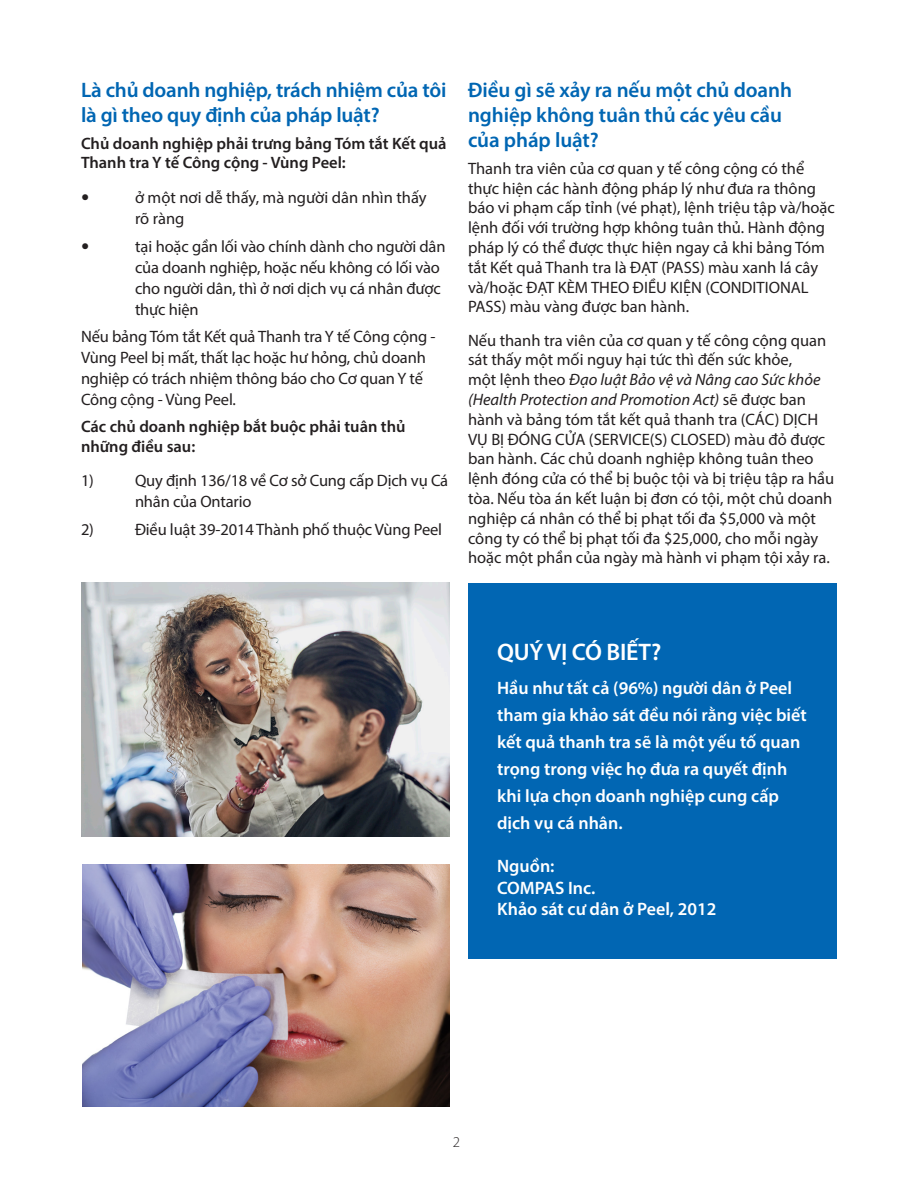
<style>
.page{position:relative;width:918px;height:1188px;background:#fff}
.page>*{position:absolute;margin:0;border:0;box-sizing:border-box;transform-origin:0 0}
.t1{font:600 24px "Myriad Pro";letter-spacing:-.01em;color:#fff}
.t2{font:600 21px/25.2px "Myriad Pro";letter-spacing:-.01em;color:#0166b3}
.t3{font:600 18px/27px "Myriad Pro";color:#fff}
.body{font:16.5px/19.8px "Myriad Pro";color:#231f20}
.bullet{font:16.5px/21px "Myriad Pro";letter-spacing:-.01em;color:#231f20}
.body-2{font:600 16.5px/19.8px "Myriad Pro";color:#231f20}
.bullet-2{font:16.5px "Avenir";color:#231f20}
.t4{font:300 15px "Myriad Pro";color:#231f20}
.s1{font-style:italic}
</style>
<div class="page">
<div style="left:468px;top:583px;width:369px;height:376px;background:#0166b3"></div>
<img style="left:81px;top:583px;width:369px;height:253px">
<img style="left:82px;top:865px;width:368px;height:242px">
<p class="t2" style="left:81px;top:77px;width:367px">Là chủ doanh nghiệp, trách nhiệm của tôi là gì theo quy định của pháp luật?</p>
<p class="body-2" style="left:81px;top:133px;width:367px">Chủ doanh nghiệp phải trưng bảng Tóm tắt Kết quả<br>Thanh tra Y tế Công cộng - Vùng Peel:</p>
<p class="bullet-2" style="left:81px;top:187px;width:10px">•</p>
<p class="bullet" style="left:135px;top:187px;width:293px">ở một nơi dễ thấy, mà người dân nhìn thấy rõ ràng</p>
<p class="bullet-2" style="left:81px;top:236px;width:10px">•</p>
<p class="bullet" style="left:135px;top:235px;width:312px">tại hoặc gần lối vào chính dành cho người dân của doanh nghiệp, hoặc nếu không có lối vào cho người dân, thì ở nơi dịch vụ cá nhân được thực hiện</p>
<p class="bullet" style="left:81px;top:326px;width:356px">Nếu bảng Tóm tắt Kết quả Thanh tra Y tế Công cộng - Vùng Peel bị mất, thất lạc hoặc hư hỏng, chủ doanh nghiệp có trách nhiệm thông báo cho Cơ quan Y tế Công cộng - Vùng Peel.</p>
<p class="body-2" style="left:81px;top:416px;width:326px">Các chủ doanh nghiệp bắt buộc phải tuân thủ những điều sau:</p>
<p class="bullet" style="left:81px;top:470px;width:14px">1)</p>
<p class="bullet" style="left:135px;top:470px;width:315px">Quy định 136/18 về Cơ sở Cung cấp Dịch vụ Cá nhân của Ontario</p>
<p class="bullet" style="left:81px;top:519px;width:14px">2)</p>
<p class="bullet" style="left:135px;top:519px;width:309px">Điều luật 39-2014 Thành phố thuộc Vùng Peel</p>
<p class="t2" style="left:468px;top:77px;width:326px">Điều gì sẽ xảy ra nếu một chủ doanh nghiệp không tuân thủ các yêu cầu của pháp luật?</p>
<p class="body" style="left:468px;top:158px;width:368px">Thanh tra viên của cơ quan y tế công cộng có thể thực hiện các hành động pháp lý như đưa ra thông báo vi phạm cấp tỉnh (vé phạt), lệnh triệu tập và/hoặc lệnh đối với trường hợp không tuân thủ. Hành động pháp lý có thể được thực hiện ngay cả khi bảng Tóm tắt Kết quả Thanh tra là ĐẠT (PASS) màu xanh lá cây và/hoặc ĐẠT KÈM THEO ĐIỀU KIỆN (CONDITIONAL PASS) màu vàng được ban hành.</p>
<p class="body" style="left:468px;top:330px;width:368px">Nếu thanh tra viên của cơ quan y tế công cộng quan sát thấy một mối nguy hại tức thì đến sức khỏe,<br>một lệnh theo <span class="s1">Đạo luật Bảo vệ và Nâng cao Sức khỏe (Health Protection and Promotion Act)</span> sẽ được ban hành và bảng tóm tắt kết quả thanh tra (CÁC) DỊCH VỤ BỊ ĐÓNG CỬA (SERVICE(S) CLOSED) màu đỏ được ban hành. Các chủ doanh nghiệp không tuân theo lệnh đóng cửa có thể bị buộc tội và bị triệu tập ra hầu tòa. Nếu tòa án kết luận bị đơn có tội, một chủ doanh nghiệp cá nhân có thể bị phạt tối đa $5,000 và một công ty có thể bị phạt tối đa $25,000, cho mỗi ngày hoặc một phần của ngày mà hành vi phạm tội xảy ra.</p>
<p class="t1" style="left:497px;top:637px;width:166px">QUÝ VỊ CÓ BIẾT?</p>
<p class="t3" style="left:497px;top:674px;width:311px">Hầu như tất cả (96%) người dân ở Peel tham gia khảo sát đều nói rằng việc biết kết quả thanh tra sẽ là một yếu tố quan trọng trong việc họ đưa ra quyết định khi lựa chọn doanh nghiệp cung cấp dịch vụ cá nhân.</p>
<p class="t3" style="left:497px;top:852px;width:59px">Nguồn:</p>
<p class="t3" style="left:497px;top:874px;width:100px">COMPAS Inc.</p>
<p class="t3" style="left:497px;top:895px;width:221px">Khảo sát cư dân ở Peel, 2012</p>
<p class="t4" style="left:453px;top:1133px;width:9px">2</p>
</div>
